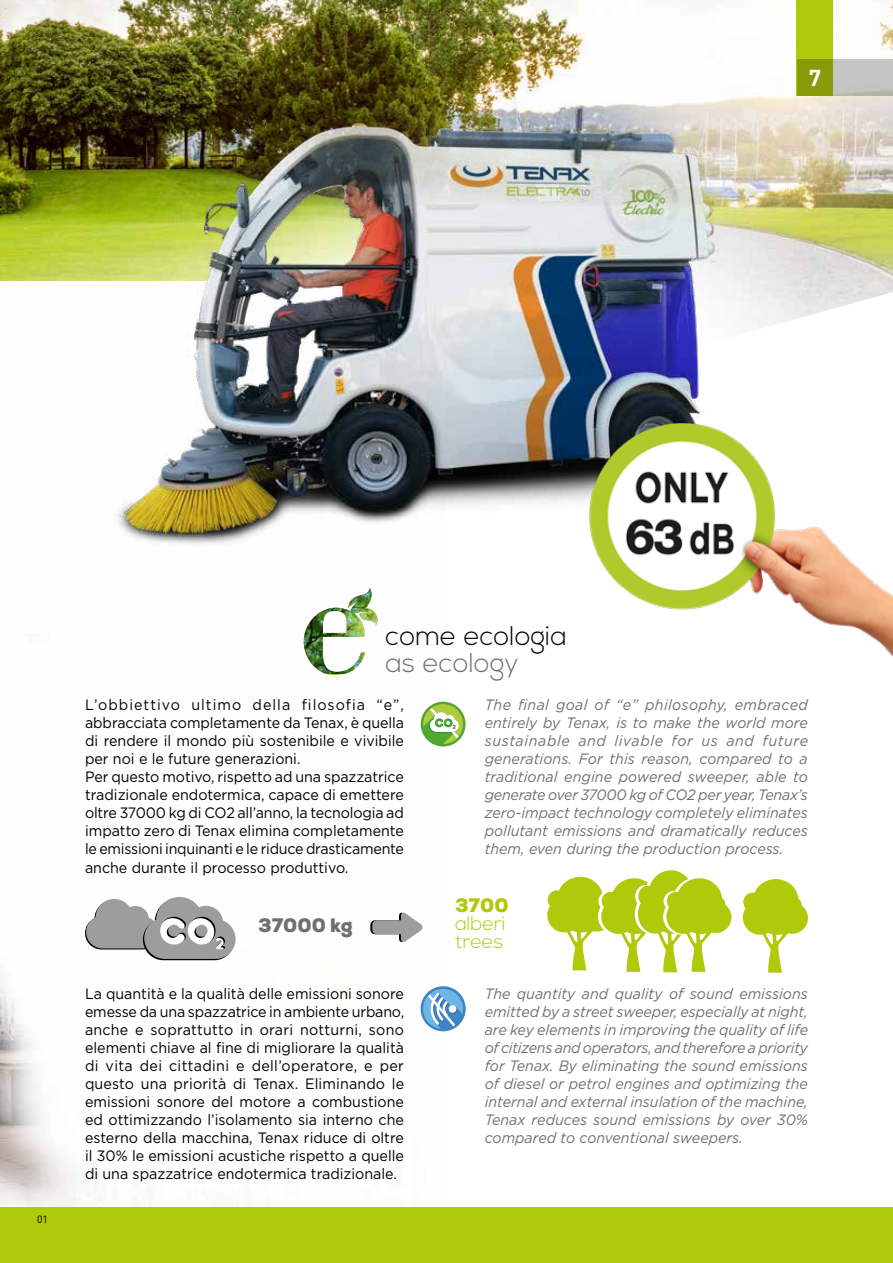
<style>
.page{position:relative;width:893px;height:1263px;background:#fff}
.page>*{position:absolute;margin:0;border:0;box-sizing:border-box;transform-origin:0 0}
.t1{font:300 27px "Nexa";color:#000}
.t2{font:300 27px "Nexa";color:#706f6f}
.t3{font:700 22.8px "DIN Pro";color:#fff}
.t4{font:300 19.5px/18px "Nexa";color:#afca0b}
.t5{font:900 19.5px "Nexa";color:#706f6f}
.t6{font:900 19.5px "Nexa";color:#afca0b}
.t7{font:15px/18px "Gotham";color:#000;scale:.95 1}
.t8{font:italic 15px/18px "Gotham";color:#706f6f;text-align:justify;scale:.95 1}
.t9{font:10.5px "DIN Pro";color:#000}
</style>
<div class="page">
<img style="left:0;top:0;width:893px;height:329px">
<img style="left:0;top:282px;width:444px;height:926px">
<div style="left:0;top:1208px;width:893px;height:55px;background:#afca0b"></div>
<div style="left:797px;top:0;width:36px;height:96px;background:#afca0b"></div>
<svg style="left:797px;top:60px;width:96px;height:36px;background:#acb47b"></svg>
<svg style="left:421px;top:702px;width:45px;height:44px"></svg>
<div style="left:423px;top:704px;width:40px;height:40px;background:#afcb3f;border-radius:50%"></div>
<svg style="left:422px;top:705px;width:39px;height:40px"></svg>
<svg style="left:421px;top:986px;width:45px;height:45px"></svg>
<div style="left:423px;top:989px;width:40px;height:40px;background:#6cb5e5;border-radius:50%"></div>
<svg style="left:425px;top:992px;width:38px;height:37px"></svg>
<img style="left:304px;top:600px;width:74px;height:74px">
<svg style="left:547px;top:870px;width:184px;height:103px"></svg>
<svg style="left:742px;top:879px;width:66px;height:94px"></svg>
<svg style="left:85px;top:897px;width:151px;height:63px"></svg>
<svg style="left:370px;top:912px;width:53px;height:31px"></svg>
<img style="left:31px;top:55px;width:726px;height:545px">
<img style="left:576px;top:399px;width:317px;height:259px">
<h2 class="t3" style="left:809px;top:63px;width:14px">7</h2>
<p class="t9" style="left:37px;top:1212px;width:12px">01</p>
<h1 class="t1" style="left:386px;top:621px;width:183px">come ecologia</h1>
<h1 class="t2" style="left:386px;top:648px;width:135px">as ecology</h1>
<p class="t7" style="left:85px;top:696px;width:337px">L’obbiettivo ultimo della filosofia “e”, abbracciata completamente da Tenax, è quella di rendere il mondo più sostenibile e vivibile per noi e le future generazioni.<br>Per questo motivo, rispetto ad una spazzatrice tradizionale endotermica, capace di emettere oltre 37000 kg di CO2 all’anno, la tecnologia ad impatto zero di Tenax elimina completamente le emissioni inquinanti e le riduce drasticamente anche durante il processo produttivo.</p>
<h3 class="t5" style="left:258px;top:913px;width:96px">37000 kg</h3>
<p class="t7" style="left:85px;top:984px;width:337px;text-align:justify">La quantità e la qualità delle emissioni sonore emesse da una spazzatrice in ambiente urbano, anche e soprattutto in orari notturni, sono elementi chiave al fine di migliorare la qualità di vita dei cittadini e dell’operatore, e per questo una priorità di Tenax. Eliminando le emissioni sonore del motore a combustione ed ottimizzando l’isolamento sia interno che esterno della macchina, Tenax riduce di oltre il 30% le emissioni acustiche rispetto a quelle di una spazzatrice endotermica tradizionale.</p>
<p class="t8" style="left:485px;top:696px;width:342px">The final goal of “e” philosophy, embraced entirely by Tenax, is to make the world more sustainable and livable for us and future generations. For this reason, compared to a traditional engine powered sweeper, able to generate over 37000 kg of CO2 per year, Tenax’s zero-impact technology completely eliminates pollutant emissions and dramatically reduces them, even during the production process.</p>
<h3 class="t6" style="left:455px;top:893px;width:55px">3700</h3>
<h3 class="t4" style="left:455px;top:915px;width:52px">alberi trees</h3>
<p class="t8" style="left:485px;top:984px;width:342px">The quantity and quality of sound emissions emitted by a street sweeper, especially at night, are key elements in improving the quality of life of citizens and operators, and therefore a priority for Tenax. By eliminating the sound emissions of diesel or petrol engines and optimizing the internal and external insulation of the machine, Tenax reduces sound emissions by over 30% compared to conventional sweepers.</p>
</div>
